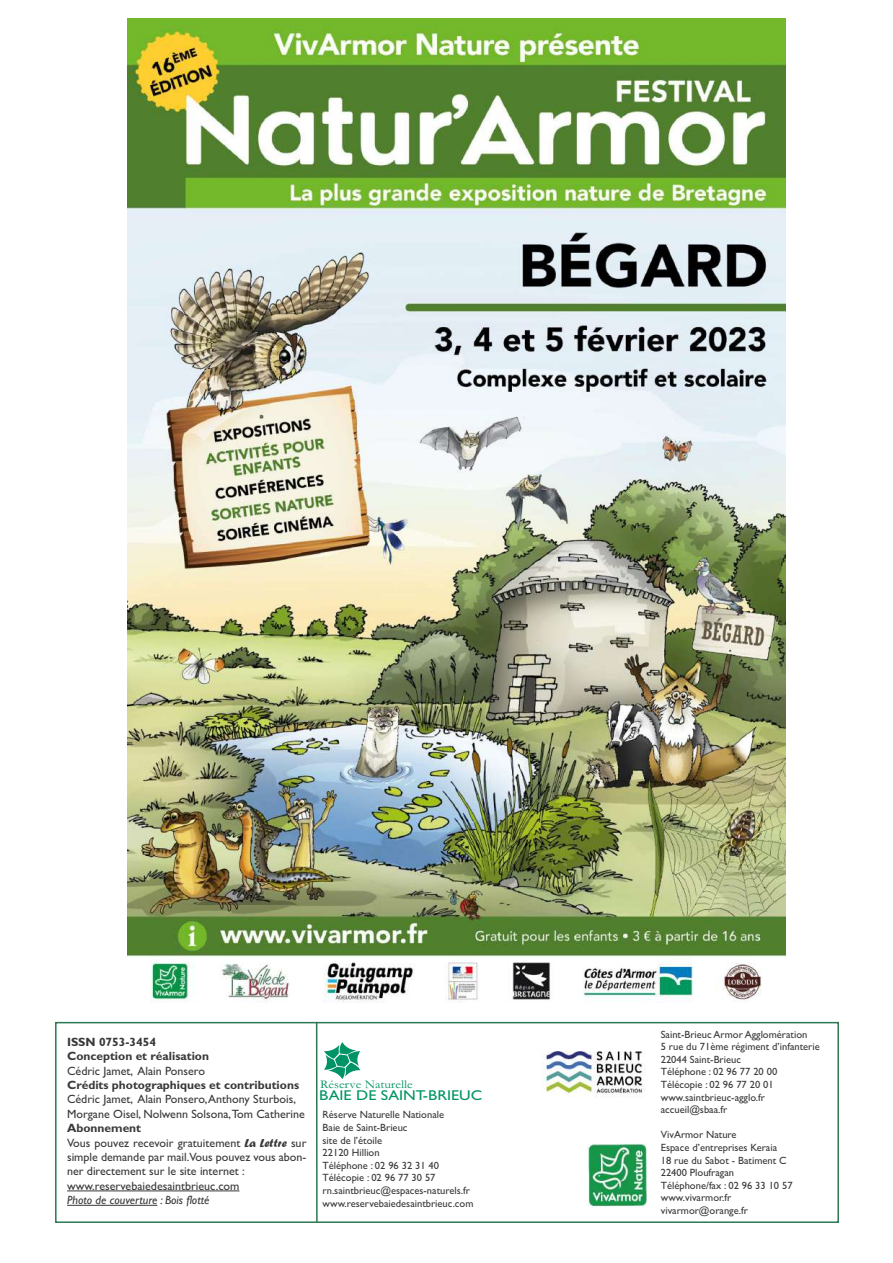
<style>
.page{position:relative;width:893px;height:1263px;background:#fff}
.page>*{position:absolute;margin:0;border:0;box-sizing:border-box;transform-origin:0 0}
.t1{font:14.25px "Gill Sans";color:#009365;scale:1.14 1}
.t2{font:12px/14.4px "Gill Sans";color:#39383a}
.t3{font:700 12px/14.4px "Gill Sans";color:#39383a}
.t4{font:italic 12px "Gill Sans";color:#39383a}
.t5{font:11.85px "Garamond";color:#009365;scale:1.14 1}
.t6{font:10.5px/12.6px "Gill Sans";color:#39383a}
.s1{font-weight:700}
.s2{font-family:"Forte"}
</style>
<div class="page">
<img style="left:127px;top:18px;width:659px;height:984px">
<div style="left:55px;top:1022px;width:784px;height:201px;border:2px solid #2b7852"></div>
<hr style="left:316px;top:1022px;width:2px;height:200px;background:#2b7852">
<svg style="left:324px;top:1042px;width:36px;height:37px"></svg>
<img style="left:541px;top:1051px;width:104px;height:47px">
<img style="left:587px;top:1143px;width:60px;height:64px">
<hr style="left:67px;top:1190px;width:172px;height:1px;background:#39383a">
<hr style="left:67px;top:1205px;width:90px;height:1px;background:#39383a">
<p class="t3" style="left:67px;top:1034px;width:144px">ISSN 0753-3454<br>Conception et réalisation</p>
<p class="t2" style="left:67px;top:1063px;width:139px">Cédric Jamet, Alain Ponsero</p>
<p class="t3" style="left:67px;top:1078px;width:234px">Crédits photographiques et contributions</p>
<p class="t2" style="left:67px;top:1092px;width:239px">Cédric Jamet, Alain Ponsero,Anthony Sturbois,<br>Morgane Oisel, Nolwenn Solsona,Tom Catherine</p>
<p class="t2" style="left:67px;top:1121px;width:241px"><span class="s1">Abonnement<br></span>Vous pouvez recevoir gratuitement <span class="s2">La Lettre</span> sur simple demande par mail.Vous pouvez vous abon&shy;ner directement sur le site internet : www.reservebaiedesaintbrieuc.com</p>
<p class="t4" style="left:67px;top:1193px;width:144px">Photo de couverture : Bois flotté</p>
<p class="t5" style="left:320px;top:1076px;width:83px">Réserve Naturelle</p>
<h1 class="t1" style="left:319px;top:1086px;width:145px">BAIE DE SAINT-BRIEUC</h1>
<p class="t6" style="left:323px;top:1108px;width:152px">Réserve Naturelle Nationale<br>Baie de Saint-Brieuc<br>site de l’étoile<br>22120 Hillion<br>Téléphone : 02 96 32 31 40<br>Télécopie : 02 96 77 30 57 rn.saintbrieuc@espaces-naturels.fr www.reservebaiedesaintbrieuc.com</p>
<p class="t6" style="left:661px;top:1027px;width:160px">Saint-Brieuc Armor Agglomération<br>5 rue du 71ème régiment d’infanterie<br>22044 Saint-Brieuc<br>Téléphone : 02 96 77 20 00<br>Télécopie : 02 96 77 20 01 www.saintbrieuc-agglo.fr accueil@sbaa.fr</p>
<p class="t6" style="left:661px;top:1128px;width:133px">VivArmor Nature<br>Espace d’entreprises Keraia<br>18 rue du Sabot - Batiment C<br>22400 Ploufragan<br>Téléphone/fax : 02 96 33 10 57 www.vivarmor.fr vivarmor@orange.fr</p>
</div>
